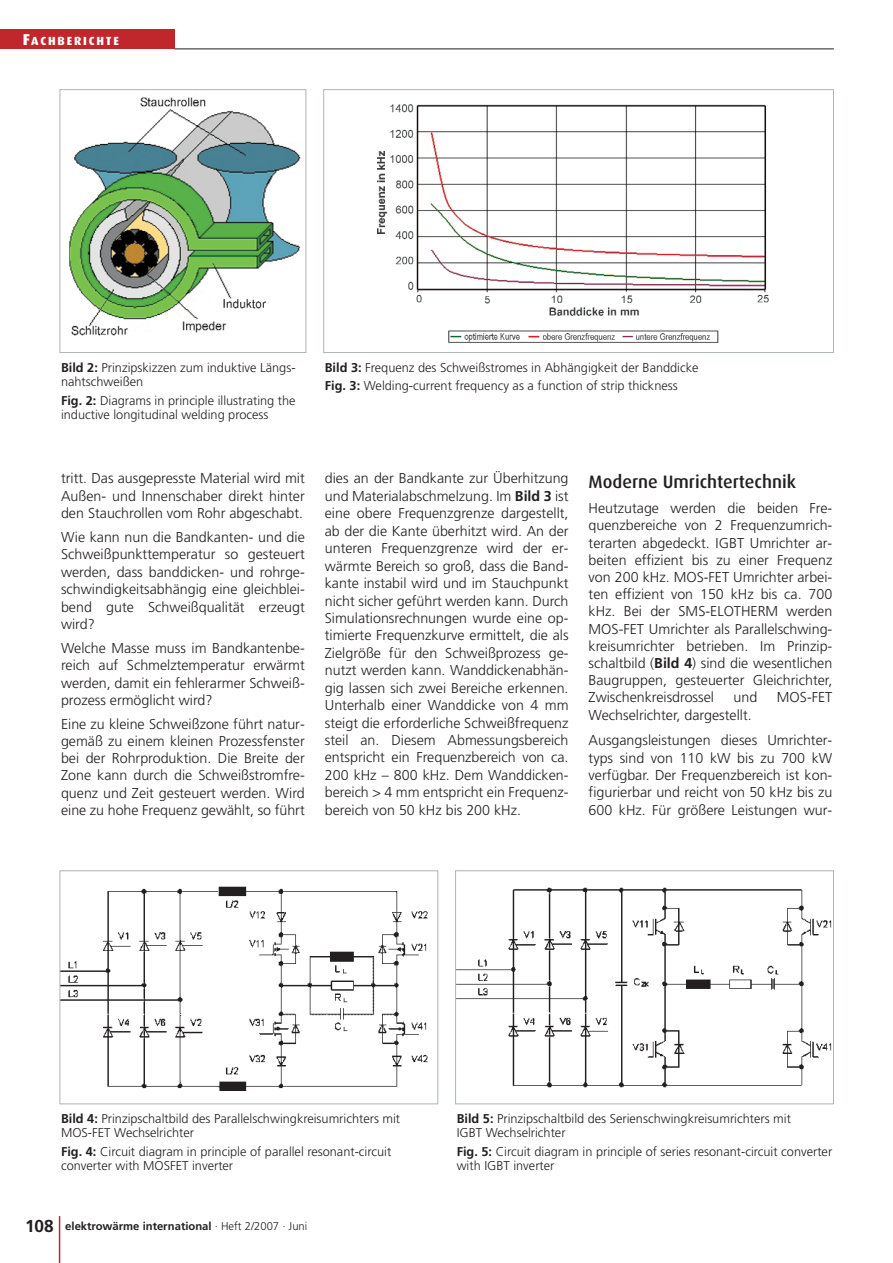
<style>
.page{position:relative;width:893px;height:1263px;background:#fff}
.page>*{position:absolute;margin:0;border:0;box-sizing:border-box;transform-origin:0 0}
.t1{font:500 18px "Dax";color:#231f20}
.t2{font:300 14.25px/17.4px "Frutiger";color:#231f20;text-align:justify}
.t3{font:300 12.75px/14.2px "Frutiger";color:#231f20}
.t4{font:800 11.85px "Dax";letter-spacing:.155em;color:#fff}
.t5{font:700 11.25px "Frutiger";color:#231f20}
.s1{font-size:15.75px}
.s2{font-weight:700}
.s3{font-size:17.25px}
.s4{font-weight:300}
</style>
<div class="page">
<hr style="left:59px;top:1216px;width:1px;height:47px;background:#c0272d">
<hr style="left:174px;top:49px;width:659px;height:1px;background:#231f20">
<div style="left:0;top:30px;width:174px;height:19px;background:#c0272d"></div>
<img style="left:69px;top:97px;width:232px;height:239px">
<div style="left:60px;top:89px;width:246px;height:264px;border:1px solid #acb4b5"></div>
<img style="left:378px;top:104px;width:391px;height:239px">
<div style="left:323px;top:89px;width:510px;height:264px;border:1px solid #acb4b5"></div>
<img style="left:62px;top:886px;width:366px;height:205px">
<div style="left:60px;top:870px;width:378px;height:234px;border:1px solid #acb4b5"></div>
<img style="left:457px;top:887px;width:374px;height:200px">
<div style="left:455px;top:870px;width:378px;height:234px;border:1px solid #acb4b5"></div>
<p class="t4" style="left:23px;top:36px;width:98px"><span class="s1">F</span>ACHBERICHTE</p>
<p class="t3" style="left:61px;top:361px;width:236px"><span class="s2">Bild 2:</span> Prinzipskizzen zum induktive Längs&shy;nahtschweißen</p>
<p class="t3" style="left:61px;top:394px;width:236px"><span class="s2">Fig. 2:</span> Diagrams in principle illustrating the inductive longitudinal welding process</p>
<p class="t2" style="left:61px;top:471px;width:245px">tritt. Das ausgepresste Material wird mit Außen- und Innenschaber direkt hinter den Stauchrollen vom Rohr abgeschabt.</p>
<p class="t2" style="left:61px;top:529px;width:245px">Wie kann nun die Bandkanten- und die Schweißpunkttemperatur so gesteuert werden, dass banddicken- und rohrge&shy;schwindigkeitsabhängig eine gleichblei&shy;bend gute Schweißqualität erzeugt wird?</p>
<p class="t2" style="left:61px;top:640px;width:245px">Welche Masse muss im Bandkantenbe&shy;reich auf Schmelztemperatur erwärmt werden, damit ein fehlerarmer Schweiß&shy;prozess ermöglicht wird?</p>
<p class="t2" style="left:61px;top:716px;width:245px">Eine zu kleine Schweißzone führt natur&shy;gemäß zu einem kleinen Prozessfenster bei der Rohrproduktion. Die Breite der Zone kann durch die Schweißstromfre&shy;quenz und Zeit gesteuert werden. Wird eine zu hohe Frequenz gewählt, so führt</p>
<p class="t3" style="left:325px;top:359px;width:375px;line-height:18.5px"><span class="s2">Bild 3:</span> Frequenz des Schweißstromes in Abhängigkeit der Banddicke<br><span class="s2">Fig. 3:</span> Welding-current frequency as a function of strip thickness</p>
<p class="t2" style="left:325px;top:471px;width:245px">dies an der Bandkante zur Überhitzung und Materialabschmelzung. Im <span class="s2">Bild 3</span> ist eine obere Frequenzgrenze dargestellt, ab der die Kante überhitzt wird. An der unteren Frequenzgrenze wird der er&shy;wärmte Bereich so groß, dass die Band&shy;kante instabil wird und im Stauchpunkt nicht sicher geführt werden kann. Durch Simulationsrechnungen wurde eine op&shy;timierte Frequenzkurve ermittelt, die als Zielgröße für den Schweißprozess ge&shy;nutzt werden kann. Wanddickenabhän&shy;gig lassen sich zwei Bereiche erkennen.<br>Unterhalb einer Wanddicke von 4 mm steigt die erforderliche Schweißfrequenz steil an. Diesem Abmessungsbereich entspricht ein Frequenzbereich von ca.<br>200 kHz – 800 kHz. Dem Wanddicken&shy;bereich &gt; 4 mm entspricht ein Frequenz&shy;bereich von 50 kHz bis 200 kHz.</p>
<p class="t1" style="left:588px;top:473px;width:209px">Moderne Umrichtertechnik</p>
<p class="t2" style="left:588px;top:501px;width:245px">Heutzutage werden die beiden Fre&shy;quenzbereiche von 2 Frequenzumrich&shy;terarten abgedeckt. IGBT Umrichter ar&shy;beiten effizient bis zu einer Frequenz von 200 kHz. MOS-FET Umrichter arbei&shy;ten effizient von 150 kHz bis ca. 700 kHz. Bei der SMS-ELOTHERM werden MOS-FET Umrichter als Parallelschwing&shy;kreisumrichter betrieben. Im Prinzip&shy;schaltbild (<span class="s2">Bild 4</span>) sind die wesentlichen Baugruppen, gesteuerter Gleichrichter, Zwischenkreisdrossel</p>
<p class="t2" style="left:733px;top:690px;width:25px">und</p>
<p class="t2" style="left:776px;top:690px;width:57px">MOS-FET</p>
<p class="t2" style="left:588px;top:703px;width:245px;line-height:25.8px">Wechselrichter, dargestellt.<br>Ausgangsleistungen dieses Umrichter-</p>
<p class="t2" style="left:588px;top:750px;width:245px">typs sind von 110 kW bis zu 700 kW verfügbar. Der Frequenzbereich ist kon&shy;figurierbar und reicht von 50 kHz bis zu 600 kHz. Für größere Leistungen wur-</p>
<p class="t3" style="left:61px;top:1113px;width:340px"><span class="s2">Bild 4:</span> Prinzipschaltbild des Parallelschwingkreisumrichters mit<br>MOS-FET Wechselrichter</p>
<p class="t3" style="left:61px;top:1145px;width:332px"><span class="s2">Fig. 4:</span> Circuit diagram in principle of parallel resonant-circuit converter with MOSFET inverter</p>
<p class="t5" style="left:25px;top:1221px;width:284px"><span class="s3">108</span> elektrowärme international <span class="s4">· Heft 2/2007 · Juni</span></p>
<p class="t3" style="left:456px;top:1113px;width:336px"><span class="s2">Bild 5:</span> Prinzipschaltbild des Serienschwingkreisumrichters mit<br>IGBT Wechselrichter</p>
<p class="t3" style="left:456px;top:1145px;width:377px"><span class="s2">Fig. 5:</span> Circuit diagram in principle of series resonant-circuit converter with IGBT inverter</p>
</div>
